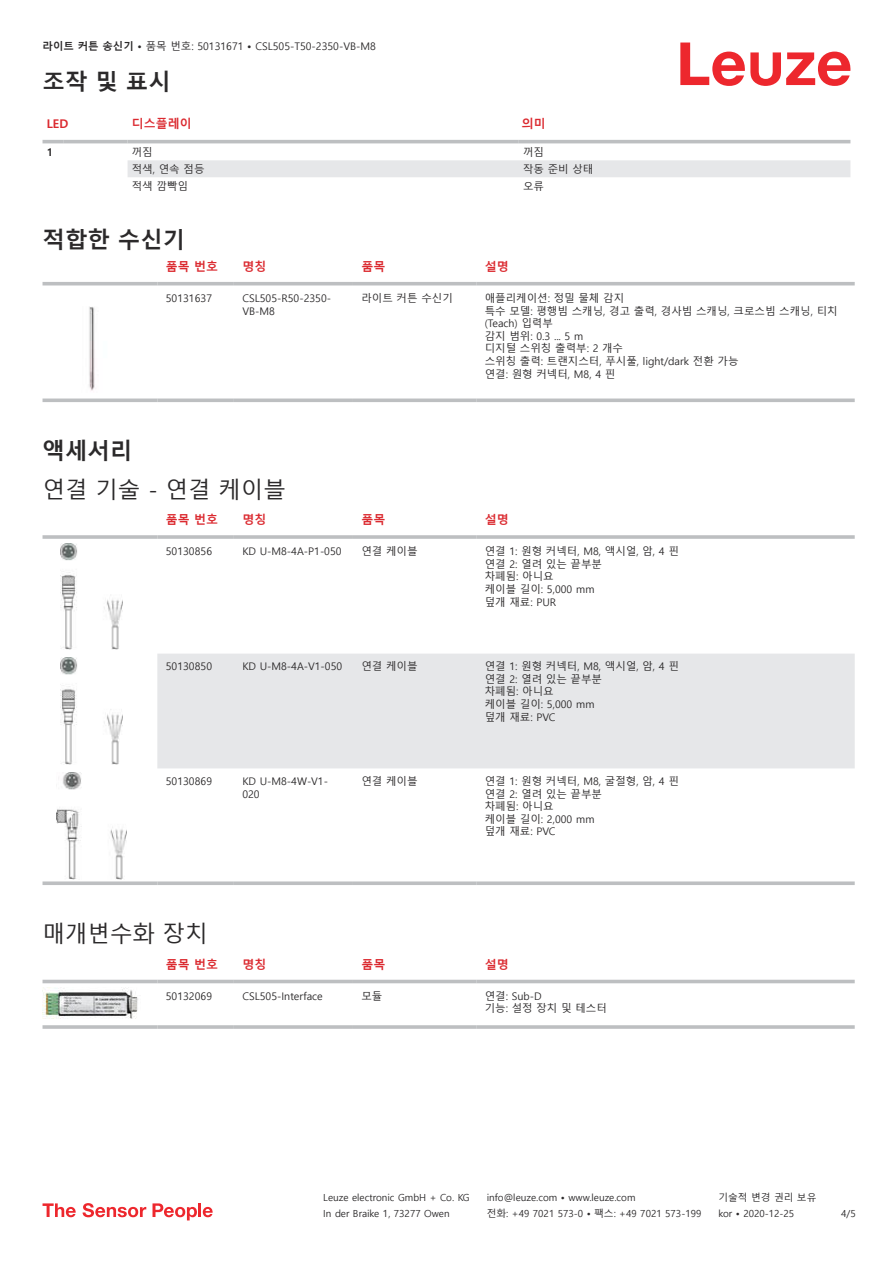
<style>
.page{position:relative;width:893px;height:1263px;background:#fff}
.page>*{position:absolute;margin:0;border:0;box-sizing:border-box;transform-origin:0 0}
.t1{font:22.5px "Malgun Gothic";color:#2b292a}
.t2{font:700 22.5px "Malgun Gothic";color:#2b292a}
.t3{font:700 12px "Malgun Gothic";color:#db2a30}
.t4{font:10.5px/12.6px "Malgun Gothic";color:#2b292a}
.t5{font:700 10.5px "Malgun Gothic";color:#2b292a}
.t6{font:9.75px "Malgun Gothic";color:#2b292a}
.s1{font-weight:700}
</style>
<div class="page">
<svg style="left:680px;top:43px;width:170px;height:43px"></svg>
<svg style="left:43px;top:143px;width:807px;height:34px"></svg>
<div style="left:128px;top:160px;width:722px;height:17px;background:#e6e7e9"></div>
<hr style="left:43px;top:140px;width:21px;height:3px;background:#bdbfc1">
<hr style="left:64px;top:140px;width:64px;height:3px;background:#bdbfc1">
<hr style="left:128px;top:140px;width:391px;height:3px;background:#bdbfc1">
<hr style="left:519px;top:140px;width:331px;height:3px;background:#bdbfc1">
<svg style="left:43px;top:285px;width:812px;height:1px"></svg>
<hr style="left:43px;top:282px;width:114px;height:3px;background:#bdbfc1">
<hr style="left:157px;top:282px;width:77px;height:3px;background:#bdbfc1">
<hr style="left:234px;top:282px;width:119px;height:3px;background:#bdbfc1">
<hr style="left:353px;top:282px;width:123px;height:3px;background:#bdbfc1">
<hr style="left:476px;top:282px;width:379px;height:3px;background:#bdbfc1">
<svg style="left:43px;top:398px;width:114px;height:4px"></svg>
<svg style="left:157px;top:398px;width:77px;height:4px"></svg>
<svg style="left:234px;top:398px;width:119px;height:4px"></svg>
<svg style="left:353px;top:398px;width:123px;height:4px"></svg>
<svg style="left:476px;top:398px;width:379px;height:4px;fill:#bdbfc1"></svg>
<img style="left:89px;top:306px;width:6px;height:85px">
<div style="left:157px;top:654px;width:698px;height:114px;background:#e6e7e9"></div>
<hr style="left:43px;top:535px;width:114px;height:4px;background:#bdbfc1">
<hr style="left:157px;top:535px;width:77px;height:4px;background:#c9cbcd">
<hr style="left:234px;top:535px;width:119px;height:4px;background:#c4c6c7">
<hr style="left:353px;top:535px;width:123px;height:4px;background:#bdbfc1">
<hr style="left:476px;top:535px;width:379px;height:4px;background:#c9cbcd">
<svg style="left:43px;top:881px;width:114px;height:4px"></svg>
<svg style="left:157px;top:881px;width:77px;height:4px"></svg>
<svg style="left:234px;top:881px;width:119px;height:4px"></svg>
<svg style="left:353px;top:881px;width:123px;height:4px"></svg>
<svg style="left:476px;top:881px;width:379px;height:4px;fill:#bdbfc1"></svg>
<img style="left:60px;top:543px;width:63px;height:106px">
<img style="left:60px;top:658px;width:63px;height:106px">
<img style="left:56px;top:773px;width:70px;height:106px">
<div style="left:43px;top:979px;width:812px;height:5px;background:#ededee"></div>
<hr style="left:43px;top:980px;width:114px;height:3px;background:#bdbfc1">
<hr style="left:157px;top:980px;width:77px;height:3px;background:#bdbfc1">
<hr style="left:234px;top:980px;width:119px;height:3px;background:#bdbfc1">
<hr style="left:353px;top:980px;width:123px;height:3px;background:#bdbfc1">
<hr style="left:476px;top:980px;width:379px;height:3px;background:#bdbfc1">
<hr style="left:43px;top:1025px;width:114px;height:4px;background:#bdbfc1">
<hr style="left:157px;top:1025px;width:77px;height:4px;background:#c9cacc">
<hr style="left:234px;top:1025px;width:119px;height:4px;background:#c4c5c7">
<hr style="left:353px;top:1025px;width:123px;height:4px;background:#bdbfc1">
<hr style="left:476px;top:1025px;width:379px;height:4px;background:#c9cacc">
<img style="left:43px;top:987px;width:95px;height:32px">
<svg style="left:43px;top:1203px;width:33px;height:14px"></svg>
<svg style="left:83px;top:1203px;width:63px;height:14px"></svg>
<svg style="left:153px;top:1203px;width:44px;height:17px"></svg>
<hr style="left:198px;top:1203px;width:3px;height:14px;background:#ed272d">
<svg style="left:203px;top:1207px;width:10px;height:10px"></svg>
<p class="t4" style="left:43px;top:40px;width:335px"><span class="s1">라이트 커튼 송신기 •</span> 품목 번호: 50131671 <span class="s1">•</span> CSL505-T50-2350-VB-M8</p>
<h1 class="t2" style="left:43px;top:69px;width:130px">조작 및 표시</h1>
<p class="t3" style="left:47px;top:117px;width:23px">LED</p>
<p class="t3" style="left:132px;top:116px;width:61px">디스플레이</p>
<p class="t3" style="left:522px;top:116px;width:25px">의미</p>
<p class="t5" style="left:47px;top:146px;width:8px">1</p>
<p class="t4" style="left:132px;top:146px;width:22px">꺼짐</p>
<p class="t4" style="left:523px;top:146px;width:22px">꺼짐</p>
<p class="t4" style="left:132px;top:163px;width:74px">적색, 연속 점등</p>
<p class="t4" style="left:523px;top:163px;width:72px">작동 준비 상태</p>
<p class="t4" style="left:132px;top:180px;width:58px">적색 깜빡임</p>
<p class="t4" style="left:523px;top:180px;width:22px">오류</p>
<h1 class="t2" style="left:43px;top:227px;width:144px">적합한 수신기</h1>
<p class="t3" style="left:166px;top:260px;width:54px">품목 번호</p>
<p class="t3" style="left:242px;top:260px;width:25px">명칭</p>
<p class="t3" style="left:361px;top:260px;width:25px">품목</p>
<p class="t3" style="left:485px;top:260px;width:25px">설명</p>
<p class="t4" style="left:166px;top:292px;width:48px">50131637</p>
<p class="t4" style="left:242px;top:292px;width:90px">CSL505-R50-2350-<br>VB-M8</p>
<p class="t4" style="left:361px;top:292px;width:93px">라이트 커튼 수신기</p>
<p class="t4" style="left:485px;top:292px;width:354px">애플리케이션: 정밀 물체 감지<br>특수 모델: 평행빔 스캐닝, 경고 출력, 경사빔 스캐닝, 크로스빔 스캐닝, 티치 (Teach) 입력부<br>감지 범위: 0.3 ... 5 m<br>디지털 스위칭 출력부: 2 개수<br>스위칭 출력: 트랜지스터, 푸시풀, light/dark 전환 가능<br>연결: 원형 커넥터, M8, 4 핀</p>
<h1 class="t2" style="left:43px;top:438px;width:91px">액세서리</h1>
<h1 class="t1" style="left:43px;top:477px;width:245px">연결 기술 - 연결 케이블</h1>
<p class="t3" style="left:166px;top:513px;width:54px">품목 번호</p>
<p class="t3" style="left:242px;top:513px;width:25px">명칭</p>
<p class="t3" style="left:361px;top:513px;width:25px">품목</p>
<p class="t3" style="left:485px;top:513px;width:25px">설명</p>
<p class="t4" style="left:166px;top:545px;width:48px">50130856</p>
<p class="t4" style="left:242px;top:545px;width:101px">KD U-M8-4A-P1-050</p>
<p class="t4" style="left:361px;top:545px;width:58px">연결 케이블</p>
<p class="t4" style="left:485px;top:545px;width:196px">연결 1: 원형 커넥터, M8, 액시얼, 암, 4 핀 연결 2: 열려 있는 끝부분<br>차폐됨: 아니요<br>케이블 길이: 5,000 mm<br>덮개 재료: PUR</p>
<p class="t4" style="left:166px;top:660px;width:48px">50130850</p>
<p class="t4" style="left:242px;top:660px;width:101px">KD U-M8-4A-V1-050</p>
<p class="t4" style="left:361px;top:660px;width:58px">연결 케이블</p>
<p class="t4" style="left:485px;top:660px;width:196px">연결 1: 원형 커넥터, M8, 액시얼, 암, 4 핀 연결 2: 열려 있는 끝부분<br>차폐됨: 아니요<br>케이블 길이: 5,000 mm<br>덮개 재료: PVC</p>
<p class="t4" style="left:166px;top:775px;width:48px">50130869</p>
<p class="t4" style="left:242px;top:775px;width:87px">KD U-M8-4W-V1-<br>020</p>
<p class="t4" style="left:361px;top:775px;width:58px">연결 케이블</p>
<p class="t4" style="left:485px;top:775px;width:196px">연결 1: 원형 커넥터, M8, 굴절형, 암, 4 핀 연결 2: 열려 있는 끝부분<br>차폐됨: 아니요<br>케이블 길이: 2,000 mm<br>덮개 재료: PVC</p>
<h1 class="t1" style="left:43px;top:921px;width:167px">매개변수화 장치</h1>
<p class="t3" style="left:166px;top:957px;width:54px">품목 번호</p>
<p class="t3" style="left:242px;top:957px;width:25px">명칭</p>
<p class="t3" style="left:361px;top:957px;width:25px">품목</p>
<p class="t3" style="left:485px;top:957px;width:25px">설명</p>
<p class="t4" style="left:166px;top:990px;width:48px">50132069</p>
<p class="t4" style="left:242px;top:990px;width:82px">CSL505-Interface</p>
<p class="t4" style="left:361px;top:990px;width:22px">모듈</p>
<p class="t4" style="left:485px;top:990px;width:124px">연결: Sub-D<br>기능: 설정 장치 및 테스터</p>
<p class="t6" style="left:323px;top:1192px;width:148px">Leuze electronic GmbH + Co. KG</p>
<p class="t6" style="left:487px;top:1192px;width:150px">info@leuze.com • www.leuze.com</p>
<p class="t6" style="left:718px;top:1192px;width:100px">기술적 변경 권리 보유</p>
<p class="t6" style="left:323px;top:1208px;width:128px">In der Braike 1, 73277 Owen</p>
<p class="t6" style="left:487px;top:1208px;width:216px">전화: +49 7021 573-0 • 팩스: +49 7021 573-199</p>
<p class="t6" style="left:718px;top:1208px;width:77px">kor • 2020-12-25</p>
<p class="t6" style="left:841px;top:1208px;width:16px">4 /5</p>
</div>
